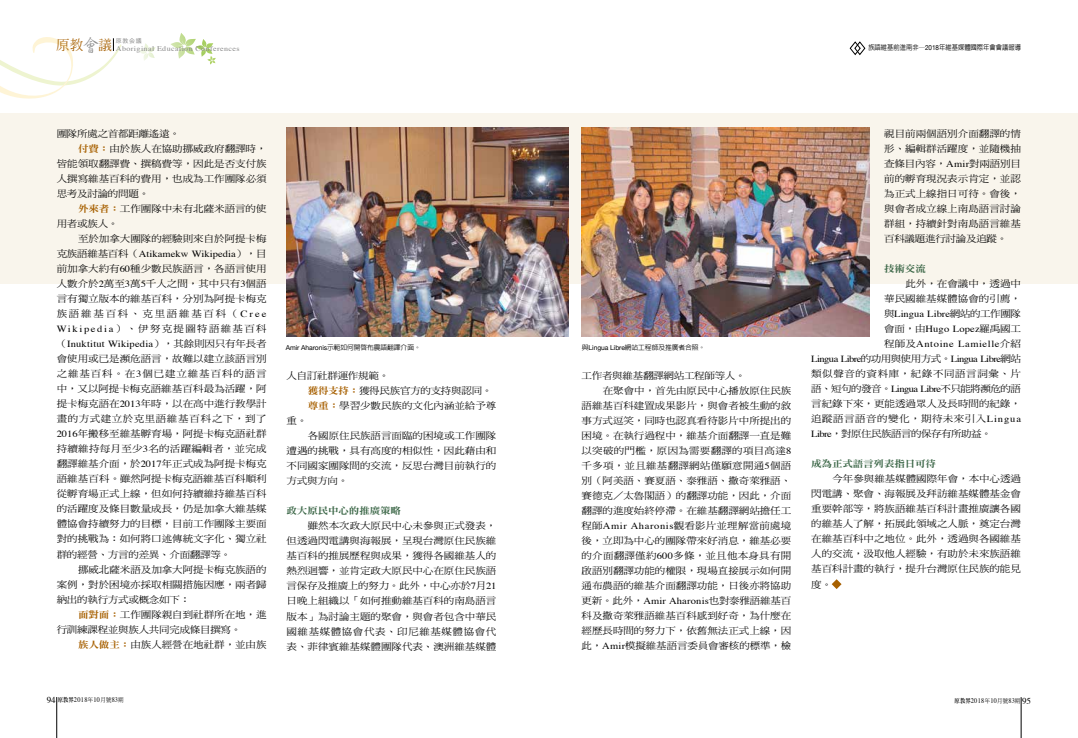
<style>
.page{position:relative;width:1078px;height:738px;background:#fff}
.page>*{position:absolute;margin:0;border:0;box-sizing:border-box;transform-origin:0 0}
.t1{font:9.4px/15px "DF Ming Std W5";color:#000;text-align:justify;scale:1.11 1}
.t2{font:9.4px/15px "Times";letter-spacing:.01em;color:#000;text-align:right;scale:1.11 1}
.t3{font:9.4px/15px "DF Ming Std W5";letter-spacing:-.025em;color:#000;scale:1.11 1}
.t4{font:9.4px "DF Ming Std W5";letter-spacing:.025em;color:#000;scale:1.11 1}
.t5{font:9.4px "DF Ming Std W9";letter-spacing:-.01em;color:#396545;scale:1.11 1}
.t6{font:9.4px "DF Ming Std W5";letter-spacing:-.02em;color:#000;scale:1.11 1}
.t7{font:9.4px "DF Ming Std W5";letter-spacing:.02em;color:#000;scale:1.11 1}
.t8{font:7.2px "Times";letter-spacing:.05em;color:#898989;scale:1.11 1}
.t9{font:7px "Times";letter-spacing:.05em;color:#000;scale:.9 1}
.t10{font:500 7px "AR Hei B5";color:#000;scale:.9 1}
.t11{font:500 6.8px "AR Hei B5";letter-spacing:-.01em;color:#000}
.t12{font:6px "Heisei Kaku Go Std W3";color:#898989}
.s1{font-family:"AR Xing Shu B5";font-weight:500;font-size:18.5px}
.s2{font-family:"Helvetica Neue";font-weight:400}
.s3{font-family:"DF Ming Std W9";color:#a76000}
.s4{font-family:"DF Ming Std W5"}
.s5{font-family:"Times"}
.s6{font-size:9px}
.s7{font-family:"AR Ming B5";font-weight:800;font-size:6px}
.s8{font-family:"DF Ming Std W5";font-size:6px}
</style>
<div class="page">
<svg style="left:170px;top:33px;width:46px;height:32px"></svg>
<svg style="left:139px;top:43px;width:16px;height:18px"></svg>
<hr style="left:57px;top:696px;width:1px;height:41px;background:#000">
<hr style="left:1020px;top:696px;width:1px;height:41px;background:#000">
<svg style="left:0;top:37px;width:122px;height:62px"></svg>
<div style="left:0;top:113px;width:1077px;height:170px;background:#f9f5ec"></div>
<svg style="left:831px;top:579px;width:10px;height:9px"></svg>
<svg style="left:849px;top:41px;width:16px;height:15px"></svg>
<img style="left:581px;top:128px;width:288px;height:208px">
<img style="left:286px;top:128px;width:282px;height:208px">
<p class="t8" style="left:56px;top:42px;width:167px"><sup>原教</sup><span class="s1">會</span><sup>議</sup> Aboriginal Education Conferences</p>
<p class="t12" style="left:116px;top:37px;width:27px">原教会議</p>
<p class="t10" style="left:868px;top:44px;width:171px">族語維基前進南非─<span class="s2">2018</span>年維基媒體國際年會會議報導</p>
<p class="t3" style="left:57px;top:126px;width:112px">團隊所處之首都距離遙遠。</p>
<p class="t1" style="left:78px;top:141px;width:171px"><span class="s3">付費：</span>由於族人在協助挪威政府翻譯時，</p>
<p class="t1" style="left:57px;top:156px;width:191px">皆能領取翻譯費、撰稿費等，因此是否支付族</p>
<p class="t1" style="left:57px;top:171px;width:191px">人撰寫維基百科的費用，也成為工作團隊必須</p>
<p class="t3" style="left:57px;top:186px;width:85px">思考及討論的問題。</p>
<p class="t1" style="left:78px;top:201px;width:171px"><span class="s3">外來者：</span>工作團隊中未有北薩米語言的使</p>
<p class="t1" style="left:57px;top:216px;width:57px">用者或族人。</p>
<p class="t1" style="left:78px;top:231px;width:171px">至於加拿大團隊的經驗則來自於阿提卡梅</p>
<p class="t2" style="left:57px;top:245px;width:190px"><span class="s4">克族語維基百科（</span>Atikamekw Wikipedia<span class="s4">），目</span></p>
<p class="t1" style="left:57px;top:261px;width:191px">前加拿大約有<span class="s5">60</span>種少數民族語言，各語言使用人數介於<span class="s5">2</span>萬至<span class="s5">3</span>萬<span class="s5">5</span>千人之間，其中只有<span class="s5">3</span>個語言有獨立版本的維基百科，分別為阿提卡梅克族語維基百科、克里語維基百科（<span class="s5">Cree Wikipedia</span>）、伊努克提圖特語維基百科</p>
<p class="t2" style="left:57px;top:335px;width:191px"><span class="s4">（</span>Inuktitut Wikipedia<span class="s4">），其餘則因只有年長者</span></p>
<p class="t1" style="left:57px;top:351px;width:191px">會使用或已是瀕危語言，故難以建立該語言別之維基百科。在<span class="s5">3</span>個已建立維基百科的語言中，又以阿提卡梅克語維基百科最為活躍，阿提卡梅克語在<span class="s5">2013</span>年時，以在高中進行教學計畫的方式建立於克里語維基百科之下，到了<span class="s5">2016</span>年搬移至維基孵育場，阿提卡梅克語社群持續維持每月至少<span class="s5">3</span>名的活躍編輯者，並完成翻譯維基介面，於<span class="s5">2017</span>年正式成為阿提卡梅克語維基百科。雖然阿提卡梅克語維基百科順利從孵育場正式上線，但如何持續維持維基百科的活躍度及條目數量成長，仍是加拿大維基媒體協會持續努力的目標，目前工作團隊主要面對的挑戰為：如何將口述傳統文字化、獨立社群的經營、方言的差異、介面翻譯等。</p>
<p class="t1" style="left:57px;top:561px;width:191px;text-indent:21px">挪威北薩米語及加拿大阿提卡梅克族語的案例，對於困境亦採取相關措施因應，兩者歸納出的執行方式或概念如下：</p>
<p class="t3" style="left:57px;top:606px;width:190px;text-indent:21px"><span class="s3">面對面：</span>工作團隊親自到社群所在地，進行訓練課程並與族人共同完成條目撰寫。</p>
<p class="t1" style="left:78px;top:636px;width:171px"><span class="s3">族人做主：</span>由族人經營在地社群，並由族</p>
<p class="t11" style="left:286px;top:343px;width:136px"><span class="s2">Amir Aharonis</span>示範如何開啟布農語翻譯介面。</p>
<p class="t11" style="left:581px;top:343px;width:125px">與<span class="s2">Lingua Libre</span>網站工程師及推廣者合照。</p>
<p class="t3" style="left:286px;top:368px;width:94px">人自訂社群運作規範。</p>
<p class="t3" style="left:308px;top:383px;width:168px"><span class="s3">獲得支持：</span>獲得民族官方的支持與認同。</p>
<p class="t1" style="left:308px;top:398px;width:171px"><span class="s3">尊重：</span>學習少數民族的文化內涵並給予尊</p>
<p class="t1" style="left:286px;top:413px;width:20px">重。</p>
<p class="t1" style="left:308px;top:428px;width:171px">各國原住民族語言面臨的困境或工作團隊</p>
<p class="t1" style="left:286px;top:443px;width:191px">遭遇的挑戰，具有高度的相似性，因此藉由和</p>
<p class="t1" style="left:286px;top:458px;width:191px">不同國家團隊間的交流，反思台灣目前執行的</p>
<p class="t1" style="left:286px;top:473px;width:57px">方式與方向。</p>
<p class="t5" style="left:286px;top:505px;width:105px">政大原民中心的推廣策略</p>
<p class="t1" style="left:286px;top:518px;width:191px;text-indent:21px">雖然本次政大原民中心未參與正式發表，但透過閃電講與海報展，呈現台灣原住民族維基百科的推展歷程與成果，獲得各國維基人的熱烈迴響，並肯定政大原民中心在原住民族語言保存及推廣上的努力。此外，中心亦於<span class="s5">7</span>月<span class="s5">21</span>日晚上組織以「如何推動維基百科的南島語言版本」為討論主題的聚會，與會者包含中華民國維基媒體協會代表、印尼維基媒體協會代表、菲律賓維基媒體團隊代表、澳洲維基媒體</p>
<p class="t3" style="left:581px;top:368px;width:149px">工作者與維基翻譯網站工程師等人。</p>
<p class="t1" style="left:602px;top:383px;width:171px">在聚會中，首先由原民中心播放原住民族</p>
<p class="t1" style="left:581px;top:398px;width:190px">語維基百科建置成果影片，與會者被生動的敘</p>
<p class="t1" style="left:581px;top:413px;width:190px">事方式逗笑，同時也認真看待影片中所提出的</p>
<p class="t1" style="left:581px;top:428px;width:190px">困境。在執行過程中，維基介面翻譯一直是難</p>
<p class="t4" style="left:581px;top:445px;width:190px">以突破的門檻，原因為需要翻譯的項目高達<span class="s5">8</span></p>
<p class="t4" style="left:581px;top:460px;width:190px">千多項，並且維基翻譯網站僅願意開通<span class="s5">5</span>個語</p>
<p class="t1" style="left:581px;top:473px;width:190px">別（阿美語、賽夏語、泰雅語、撒奇萊雅語、</p>
<p class="t1" style="left:581px;top:488px;width:190px">賽德克／太魯閣語）的翻譯功能，因此，介面</p>
<p class="t1" style="left:581px;top:503px;width:190px">翻譯的進度始終停滯。在維基翻譯網站擔任工</p>
<p class="t7" style="left:581px;top:520px;width:190px">程師<span class="s5">Amir Aharonis</span>觀看影片並理解當前處境</p>
<p class="t1" style="left:581px;top:533px;width:190px">後，立即為中心的團隊帶來好消息，維基必要</p>
<p class="t4" style="left:581px;top:550px;width:190px">的介面翻譯僅約<span class="s5">600</span>多條，並且他本身具有開</p>
<p class="t1" style="left:581px;top:563px;width:190px">啟語別翻譯功能的權限，現場直接展示如何開</p>
<p class="t1" style="left:581px;top:578px;width:190px">通布農語的維基介面翻譯功能，日後亦將協助</p>
<p class="t6" style="left:581px;top:595px;width:190px">更新。此外，<span class="s5">Amir Aharonis</span>也對泰雅語維基百</p>
<p class="t1" style="left:581px;top:608px;width:190px">科及撒奇萊雅語維基百科感到好奇，為什麼在</p>
<p class="t1" style="left:581px;top:623px;width:190px">經歷長時間的努力下，依舊無法正式上線，因</p>
<p class="t1" style="left:581px;top:638px;width:190px">此，<span class="s5">Amir</span>模擬維基語言委員會審核的標準，檢</p>
<p class="t1" style="left:883px;top:126px;width:125px">視目前兩個語別介面翻譯的情形、編輯群活躍度，並隨機抽查條目內容，<span class="s5">Amir</span>對兩語別目前的孵育現況表示肯定，並認為正式上線指日可待。會後，與會者成立線上南島語言討論群組，持續針對南島語言維基百科議題進行討論及追蹤。</p>
<p class="t5" style="left:883px;top:263px;width:39px">技術交流</p>
<p class="t1" style="left:883px;top:276px;width:125px;text-align:right">此外，在會議中，透過中<br>華民國維基媒體協會的引薦，</p>
<p class="t2" style="left:811px;top:305px;width:190px"><span class="s4">與</span>Lingua Libre<span class="s4">網站的工作團隊<br>會面，由</span>Hugo Lopez<span class="s4">羅禹國工<br>程師及</span>Antoine Lamielle<span class="s4">介紹<br></span>Lingua Libre<span class="s4">的功用與使用方式。</span>Lingua Libre<span class="s4">網站</span></p>
<p class="t1" style="left:811px;top:366px;width:190px">類似聲音的資料庫，紀錄不同語言詞彙、片語、短句的發音。<span class="s5">Lingua Libre</span>不只能將瀕危的語言紀錄下來，更能透過眾人及長時間的紀錄，追蹤語言語音的變化，期待未來引入<span class="s5">Lingua Libre</span>，對原住民族語言的保存有所助益。</p>
<p class="t5" style="left:811px;top:458px;width:114px">成為正式語言列表指日可待</p>
<p class="t1" style="left:811px;top:471px;width:190px;text-indent:21px">今年參與維基媒體國際年會，本中心透過閃電講、聚會、海報展及拜訪維基媒體基金會重要幹部等，將族語維基百科計畫推廣讓各國的維基人了解，拓展此領域之人脈，奠定台灣在維基百科中之地位。此外，透過與各國維基人的交流，汲取他人經驗，有助於未來族語維基百科計畫的執行，提升台灣原住民族的能見度。</p>
<p class="t9" style="left:47px;top:693px;width:87px"><span class="s6">94</span> <span class="s7">原教界</span>2018<span class="s8">年</span>10<span class="s8">月號</span>83<span class="s8">期</span></p>
<p class="t9" style="left:954px;top:693px;width:86px"><span class="s7">原教界</span>2018<span class="s8">年</span>10<span class="s8">月號</span>83<span class="s8">期</span> <span class="s6">95</span></p>
</div>
